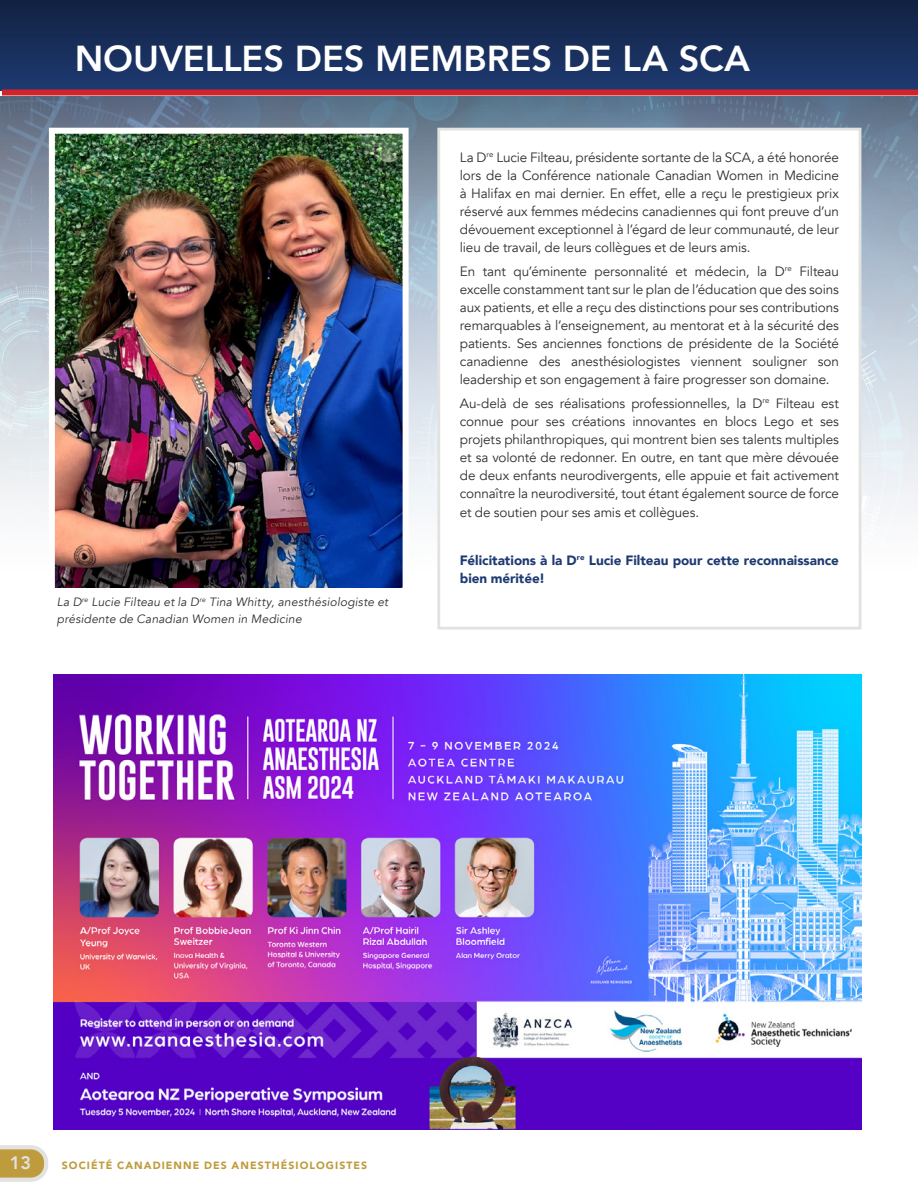
<style>
.page{position:relative;width:918px;height:1188px;background:#fff}
.page>*{position:absolute;margin:0;border:0;box-sizing:border-box;transform-origin:0 0}
.t1{font:800 36px "Avenir";letter-spacing:-.005em;color:#fff}
.t2{font:800 18px "Avenir";color:#e2e2e0}
.t3{font:13.5px/18px "Avenir";letter-spacing:-.01em;color:#312f30;text-align:justify}
.t4{font:900 13.5px/18px "Avenir";letter-spacing:-.005em;color:#1f3b73}
.t5{font:italic 12px/16.5px "Avenir";letter-spacing:.015em;color:#312f30}
.t6{font:900 10.5px "Avenir";letter-spacing:.1em;color:#be9c3d}
</style>
<div class="page">
<svg style="left:0;top:1145px;width:48px;height:37px;background:#ccb677"></svg>
<img style="left:0;top:96px;width:918px;height:417px">
<div style="left:0;top:0;width:918px;height:91px;background:linear-gradient(to bottom,#112141,#1e3a72)"></div>
<img style="left:56px;top:135px;width:346px;height:452px">
<div style="left:49px;top:128px;width:360px;height:466px;border:6px solid #fff"></div>
<div style="left:2px;top:90px;width:916px;height:6px;background:#d1232a"></div>
<svg style="left:436px;top:126px;width:427px;height:504px"></svg>
<img style="left:54px;top:675px;width:807px;height:454px">
<hr style="left:917px;top:0;width:1px;height:124px;background:#1f3b73">
<p class="t1" style="left:75px;top:31px;width:677px">NOUVELLES DES MEMBRES DE LA SCA</p>
<p class="t5" style="left:57px;top:594px;width:333px">La D<sup>re</sup> Lucie Filteau et la D<sup>re</sup> Tina Whitty, anesthésiologiste et présidente de Canadian Women in Medicine</p>
<p class="t3" style="left:460px;top:148px;width:381px">La D<sup>re</sup> Lucie Filteau, présidente sortante de la SCA, a été honorée lors de la Conférence nationale Canadian Women in Medicine à Halifax en mai dernier. En effet, elle a reçu le prestigieux prix réservé aux femmes médecins canadiennes qui font preuve d’un dévouement exceptionnel à l’égard de leur communauté, de leur lieu de travail, de leurs collègues et de leurs amis.</p>
<p class="t3" style="left:460px;top:262px;width:381px">En tant qu’éminente personnalité et médecin, la D<sup>re</sup> Filteau excelle constamment tant sur le plan de l’éducation que des soins aux patients, et elle a reçu des distinctions pour ses contributions remarquables à l’enseignement, au mentorat et à la sécurité des patients. Ses anciennes fonctions de présidente de la Société canadienne des anesthésiologistes viennent souligner son leadership et son engagement à faire progresser son domaine.</p>
<p class="t3" style="left:460px;top:394px;width:381px">Au-delà de ses réalisations professionnelles, la D<sup>re</sup> Filteau est connue pour ses créations innovantes en blocs Lego et ses projets philanthropiques, qui montrent bien ses talents multiples et sa volonté de redonner. En outre, en tant que mère dévouée de deux enfants neurodivergents, elle appuie et fait activement connaître la neurodiversité, tout étant également source de force et de soutien pour ses amis et collègues.</p>
<p class="t4" style="left:460px;top:551px;width:381px">Félicitations à la D<sup>re</sup> Lucie Filteau pour cette reconnaissance bien méritée!</p>
<h2 class="t2" style="left:10px;top:1149px;width:23px">13</h2>
<p class="t6" style="left:62px;top:1156px;width:307px">SOCIÉTÉ CANADIENNE DES ANESTHÉSIOLOGISTES</p>
</div>
